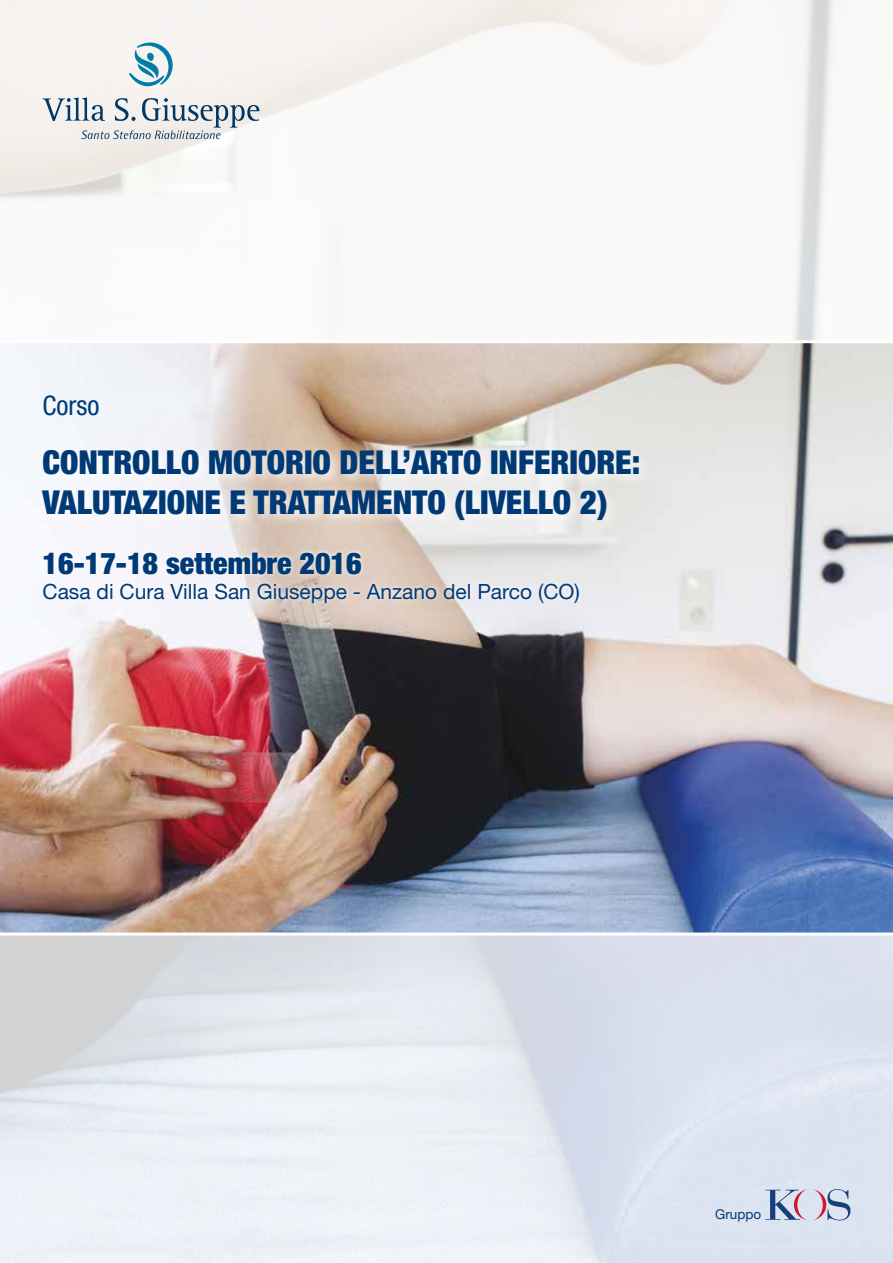
<style>
.page{position:relative;width:893px;height:1263px;background:#fff}
.page>*{position:absolute;margin:0;border:0;box-sizing:border-box;transform-origin:0 0}
.t1{font:900 condensed 33px/39.6px "Helvetica Neue LT Std";color:#003a76}
.t2{font:900 condensed 30px "Helvetica Neue LT Std";color:#003a76}
.t3{font:condensed 27px "Helvetica Neue LT Std";color:#003a76}
.t4{font:21px "Helvetica Neue LT Std";color:#003a76}
.t5{font:13.5px "Helvetica Neue LT Std";color:#003a76}
</style>
<div class="page">
<img style="left:0;top:340px;width:893px;height:593px">
<div style="left:39px;top:446px;width:612px;height:86px;background:#fff;opacity:.75"></div>
<div style="left:39px;top:548px;width:544px;height:60px;background:#fff;opacity:.85"></div>
<svg style="left:765px;top:1189px;width:42px;height:31px"></svg>
<svg style="left:813px;top:1189px;width:37px;height:31px"></svg>
<svg style="left:43px;top:98px;width:216px;height:41px"></svg>
<svg style="left:129px;top:43px;width:44px;height:43px"></svg>
<p class="t3" style="left:43px;top:390px;width:58px">Corso</p>
<p class="t1" style="left:43px;top:442px;width:599px">CONTROLLO MOTORIO DELL’ARTO INFERIORE:<br>VALUTAZIONE E TRATTAMENTO (LIVELLO 2)</p>
<p class="t2" style="left:43px;top:545px;width:321px">16-17-18 settembre 2016</p>
<p class="t4" style="left:43px;top:579px;width:539px">Casa di Cura Villa San Giuseppe - Anzano del Parco (CO)</p>
<p class="t5" style="left:715px;top:1206px;width:48px">Gruppo</p>
</div>
